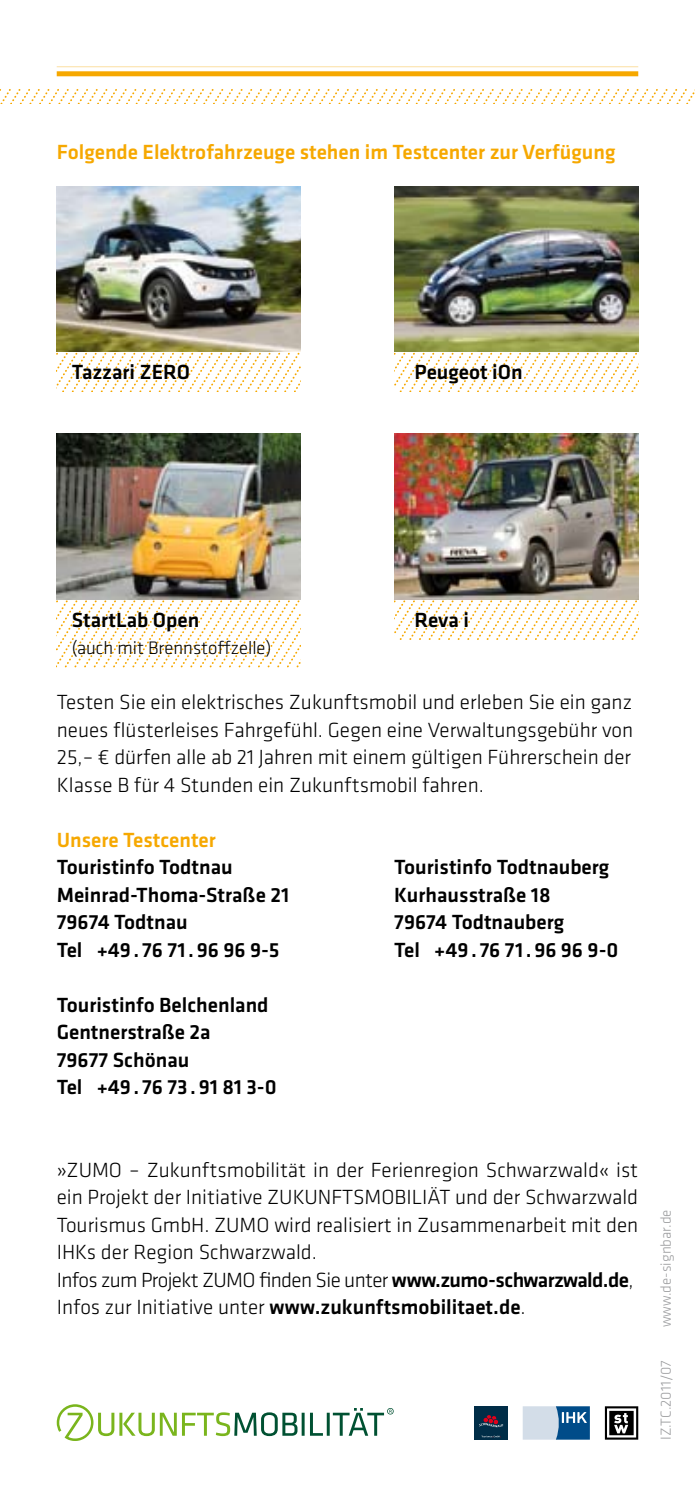
<style>
.page{position:relative;width:695px;height:1489px;background:#fff}
.page>*{position:absolute;margin:0;border:0;box-sizing:border-box;transform-origin:0 0}
.t1{font:300 21.25px/27.5px "Klavika";color:#000;text-align:justify}
.t2{font:500 21.25px/27.5px "Klavika";color:#000}
.t3{font:500 21.25px "Klavika";color:#f6a800}
.t4{font:300 18.75px "Klavika";color:#000}
.t5{font:300 15px "Klavika";color:#9c9d9f}
.s1{font-weight:500}
</style>
<div class="page">
<div style="left:57px;top:71px;width:581px;height:5px;background:#f6a800"></div>
<svg style="left:0;top:89px;width:390px;height:15px"></svg>
<svg style="left:390px;top:89px;width:305px;height:15px"></svg>
<svg style="left:74px;top:351px;width:226px;height:40px"></svg>
<svg style="left:411px;top:351px;width:227px;height:40px"></svg>
<svg style="left:394px;top:599px;width:244px;height:40px"></svg>
<svg style="left:74px;top:599px;width:226px;height:68px"></svg>
<hr style="left:57px;top:66px;width:581px;height:1px;background:#f6a800">
<img style="left:57px;top:186px;width:243px;height:165px">
<img style="left:394px;top:186px;width:244px;height:165px">
<img style="left:394px;top:434px;width:244px;height:165px">
<img style="left:57px;top:434px;width:243px;height:165px">
<svg style="left:57px;top:1404px;width:336px;height:36px"></svg>
<svg style="left:604px;top:1406px;width:34px;height:33px"></svg>
<svg style="left:522px;top:1406px;width:67px;height:33px;background:#81a5c3"></svg>
<div style="left:474px;top:1406px;width:33px;height:33px;background:#002d47"></div>
<svg style="left:481px;top:1435px;width:20px;height:2px"></svg>
<svg style="left:479px;top:1415px;width:24px;height:11px"></svg>
<p class="t3" style="left:57px;top:137px;width:560px">Folgende Elektrofahrzeuge stehen im Testcenter zur Verfügung</p>
<p class="t2" style="left:57px;top:357px;width:113px">Tazzari ZERO</p>
<p class="t2" style="left:414px;top:357px;width:110px">Peugeot iOn</p>
<p class="t2" style="left:57px;top:605px;width:144px">StartLab Open</p>
<p class="t2" style="left:347px;top:605px;width:22px">R</p>
<p class="t2" style="left:428px;top:605px;width:42px">eva i</p>
<p class="t4" style="left:72px;top:636px;width:201px">(auch mit Brennstoffzelle)</p>
<p class="t1" style="left:57px;top:688px;width:578px">Testen Sie ein elektrisches Zukunftsmobil und erleben Sie ein ganz neues flüsterleises Fahrgefühl. Gegen eine Verwaltungsgebühr von 25,– € dürfen alle ab 21 Jahren mit einem gültigen Führerschein der Klasse B für 4 Stunden ein Zukunftsmobil fahren.</p>
<p class="t3" style="left:57px;top:825px;width:161px">Unsere Testcenter</p>
<p class="t2" style="left:57px;top:852px;width:234px">Touristinfo Todtnau<br>Meinrad-Thoma-Straße 21<br>79674 Todtnau<br>Tel +49. 76 71.96 96 9-5</p>
<p class="t2" style="left:57px;top:990px;width:221px">Touristinfo Belchenland<br>Gentnerstraße 2a<br>79677 Schönau<br>Tel +49. 76 73 .91 81 3-0</p>
<p class="t2" style="left:394px;top:852px;width:226px">Touristinfo Todtnauberg<br>Kurhausstraße 18<br>79674 Todtnauberg<br>Tel +49. 76 71.96 96 9-0</p>
<p class="t1" style="left:57px;top:1155px;width:583px;text-align:left">»ZUMO – Zukunftsmobilität in der Ferienregion Schwarzwald« ist ein Projekt der Initiative ZUKUNFTSMOBILIÄT und der Schwarzwald Tourismus GmbH. ZUMO wird realisiert in Zusammenarbeit mit den IHKs der Region Schwarzwald.<br>Infos zum Projekt ZUMO finden Sie unter <span class="s1">www.zumo-schwarzwald.de</span>, Infos zur Initiative unter <span class="s1">www.zukunftsmobilitaet.de</span>.</p>
<p class="t5" style="left:656px;top:1327px;width:119px;rotate:-90deg">www.de-signbar.de</p>
<p class="t5" style="left:656px;top:1439px;width:81px;rotate:-90deg">IZ.TC.2011/07</p>
</div>
